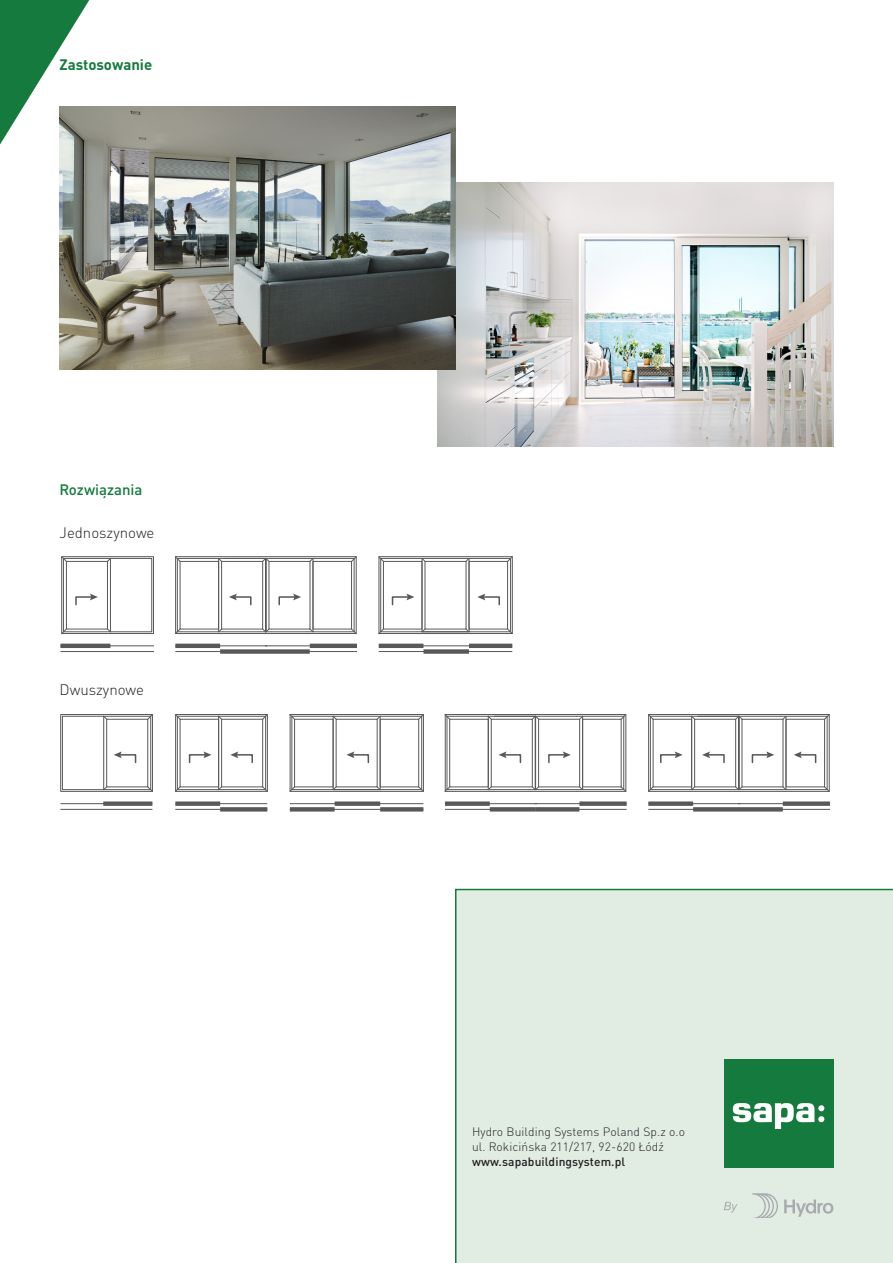
<style>
.page{position:relative;width:893px;height:1263px;background:#fff}
.page>*{position:absolute;margin:0;border:0;box-sizing:border-box;transform-origin:0 0}
.USP_Title{font:300 15px "DIN Pro";color:#231f20}
.Bodytext_title_Sapa{font:700 15px "DIN Pro";color:#157a3d}
.USP_Title-2{font:500 15px "DIN Pro";color:#157a3d}
.Paragraph_bodytext{font:300 12px "DIN Pro";letter-spacing:.01em;color:#231f20}
.Paragraph_bodytext-2{font:500 12px "DIN Pro";letter-spacing:.01em;color:#231f20}
</style>
<div class="page">
<div style="left:455px;top:889px;width:438px;height:374px;background:#e1ece3"></div>
<div style="left:724px;top:1059px;width:109px;height:108px;background:#157a3d"></div>
<svg style="left:733px;top:1103px;width:91px;height:26px"></svg>
<svg style="left:784px;top:1199px;width:49px;height:18px"></svg>
<svg style="left:752px;top:1193px;width:26px;height:25px"></svg>
<svg style="left:724px;top:1202px;width:13px;height:11px"></svg>
<hr style="left:421px;top:716px;width:1px;height:74px;background:#57585a">
<div style="left:336px;top:719px;width:42px;height:68px;border:1px solid #57585a"></div>
<hr style="left:333px;top:716px;width:89px;height:1px;background:#57585a">
<hr style="left:292px;top:789px;width:130px;height:1px;background:#57585a">
<svg style="left:376px;top:716px;width:5px;height:4px"></svg>
<svg style="left:376px;top:786px;width:5px;height:3px"></svg>
<div style="left:290px;top:714px;width:134px;height:78px;border:1px solid #57585a"></div>
<svg style="left:289px;top:714px;width:48px;height:78px"></svg>
<div style="left:380px;top:719px;width:39px;height:68px;border:1px solid #57585a"></div>
<svg style="left:417px;top:714px;width:7px;height:6px"></svg>
<svg style="left:417px;top:786px;width:7px;height:6px"></svg>
<hr style="left:219px;top:789px;width:47px;height:1px;background:#57585a">
<hr style="left:265px;top:716px;width:1px;height:74px;background:#57585a">
<div style="left:221px;top:719px;width:42px;height:68px;border:1px solid #57585a"></div>
<hr style="left:219px;top:716px;width:47px;height:1px;background:#57585a">
<svg style="left:261px;top:716px;width:5px;height:4px"></svg>
<svg style="left:261px;top:786px;width:5px;height:4px"></svg>
<div style="left:175px;top:714px;width:93px;height:78px;border:1px solid #57585a"></div>
<hr style="left:780px;top:789px;width:47px;height:1px;background:#57585a">
<div style="left:786px;top:719px;width:39px;height:68px;border:1px solid #57585a"></div>
<svg style="left:823px;top:714px;width:7px;height:6px"></svg>
<svg style="left:823px;top:786px;width:7px;height:6px"></svg>
<hr style="left:827px;top:716px;width:1px;height:74px;background:#57585a">
<hr style="left:780px;top:716px;width:47px;height:1px;background:#57585a">
<hr style="left:307px;top:631px;width:47px;height:1px;background:#57585a">
<div style="left:313px;top:561px;width:39px;height:68px;border:1px solid #57585a"></div>
<svg style="left:350px;top:556px;width:7px;height:7px"></svg>
<svg style="left:350px;top:628px;width:7px;height:6px"></svg>
<hr style="left:354px;top:558px;width:1px;height:74px;background:#57585a">
<hr style="left:307px;top:558px;width:47px;height:1px;background:#57585a">
<hr style="left:510px;top:558px;width:1px;height:74px;background:#57585a">
<hr style="left:422px;top:558px;width:89px;height:1px;background:#57585a">
<hr style="left:381px;top:631px;width:130px;height:1px;background:#57585a">
<svg style="left:465px;top:558px;width:5px;height:5px"></svg>
<svg style="left:465px;top:628px;width:5px;height:4px"></svg>
<div style="left:379px;top:556px;width:134px;height:78px;border:1px solid #57585a"></div>
<div style="left:469px;top:561px;width:39px;height:68px;border:1px solid #57585a"></div>
<svg style="left:506px;top:556px;width:7px;height:7px"></svg>
<svg style="left:506px;top:628px;width:7px;height:6px"></svg>
<hr style="left:63px;top:631px;width:47px;height:1px;background:#57585a">
<hr style="left:63px;top:558px;width:1px;height:74px;background:#57585a">
<div style="left:66px;top:561px;width:42px;height:68px;border:1px solid #57585a"></div>
<hr style="left:63px;top:558px;width:47px;height:1px;background:#57585a">
<svg style="left:64px;top:558px;width:4px;height:5px"></svg>
<svg style="left:64px;top:628px;width:4px;height:4px"></svg>
<svg style="left:106px;top:558px;width:46px;height:74px"></svg>
<div style="left:61px;top:556px;width:93px;height:78px;border:1px solid #57585a"></div>
<hr style="left:110px;top:558px;width:1px;height:74px;background:#57585a">
<hr style="left:290px;top:809px;width:133px;height:1px;background:#57585a">
<hr style="left:290px;top:803px;width:133px;height:1px;background:#57585a">
<div style="left:335px;top:801px;width:45px;height:5px;background:#57585a"></div>
<svg style="left:290px;top:807px;width:45px;height:4px"></svg>
<svg style="left:380px;top:807px;width:43px;height:4px"></svg>
<svg style="left:75px;top:594px;width:23px;height:12px"></svg>
<svg style="left:175px;top:714px;width:48px;height:78px"></svg>
<svg style="left:230px;top:751px;width:23px;height:13px"></svg>
<svg style="left:378px;top:556px;width:48px;height:78px"></svg>
<svg style="left:477px;top:594px;width:23px;height:12px"></svg>
<svg style="left:648px;top:714px;width:139px;height:78px"></svg>
<svg style="left:175px;top:556px;width:139px;height:78px"></svg>
<svg style="left:346px;top:751px;width:24px;height:13px"></svg>
<svg style="left:794px;top:751px;width:23px;height:13px"></svg>
<hr style="left:60px;top:645px;width:94px;height:1px;background:#57585a">
<hr style="left:60px;top:644px;width:50px;height:4px;background:#57585a">
<hr style="left:60px;top:651px;width:94px;height:1px;background:#57585a">
<hr style="left:104px;top:789px;width:47px;height:1px;background:#57585a">
<hr style="left:150px;top:716px;width:1px;height:74px;background:#57585a">
<div style="left:106px;top:719px;width:42px;height:68px;border:1px solid #57585a"></div>
<hr style="left:104px;top:716px;width:47px;height:1px;background:#57585a">
<svg style="left:147px;top:716px;width:4px;height:4px"></svg>
<svg style="left:147px;top:786px;width:4px;height:4px"></svg>
<svg style="left:62px;top:716px;width:46px;height:74px"></svg>
<div style="left:60px;top:714px;width:93px;height:78px;border:1px solid #57585a"></div>
<hr style="left:103px;top:716px;width:1px;height:74px;background:#57585a">
<svg style="left:114px;top:751px;width:23px;height:13px"></svg>
<hr style="left:60px;top:803px;width:92px;height:1px;background:#57585a">
<hr style="left:60px;top:809px;width:92px;height:1px;background:#57585a">
<div style="left:103px;top:801px;width:49px;height:5px;background:#57585a"></div>
<hr style="left:175px;top:803px;width:92px;height:1px;background:#57585a">
<hr style="left:175px;top:809px;width:92px;height:1px;background:#57585a">
<svg style="left:220px;top:807px;width:47px;height:4px"></svg>
<div style="left:175px;top:801px;width:45px;height:5px;background:#57585a"></div>
<hr style="left:648px;top:803px;width:92px;height:1px;background:#57585a">
<hr style="left:648px;top:809px;width:92px;height:1px;background:#57585a">
<svg style="left:693px;top:807px;width:46px;height:4px"></svg>
<div style="left:648px;top:801px;width:45px;height:5px;background:#57585a"></div>
<hr style="left:738px;top:803px;width:92px;height:1px;background:#57585a">
<hr style="left:738px;top:809px;width:92px;height:1px;background:#57585a">
<div style="left:783px;top:801px;width:47px;height:5px;background:#57585a"></div>
<svg style="left:739px;top:807px;width:44px;height:4px"></svg>
<hr style="left:175px;top:645px;width:92px;height:1px;background:#57585a">
<hr style="left:175px;top:651px;width:92px;height:1px;background:#57585a">
<div style="left:220px;top:649px;width:46px;height:5px;background:#57585a"></div>
<hr style="left:175px;top:644px;width:45px;height:4px;background:#57585a">
<hr style="left:265px;top:645px;width:92px;height:1px;background:#57585a">
<hr style="left:265px;top:651px;width:92px;height:1px;background:#57585a">
<hr style="left:310px;top:644px;width:47px;height:4px;background:#57585a">
<div style="left:266px;top:649px;width:44px;height:5px;background:#57585a"></div>
<hr style="left:577px;top:789px;width:47px;height:1px;background:#57585a">
<div style="left:582px;top:719px;width:40px;height:68px;border:1px solid #57585a"></div>
<svg style="left:620px;top:714px;width:7px;height:6px"></svg>
<svg style="left:620px;top:786px;width:7px;height:6px"></svg>
<hr style="left:623px;top:716px;width:1px;height:74px;background:#57585a">
<hr style="left:577px;top:716px;width:47px;height:1px;background:#57585a">
<svg style="left:444px;top:714px;width:140px;height:78px"></svg>
<hr style="left:445px;top:803px;width:92px;height:1px;background:#57585a">
<hr style="left:445px;top:809px;width:92px;height:1px;background:#57585a">
<svg style="left:490px;top:807px;width:45px;height:4px"></svg>
<div style="left:445px;top:801px;width:45px;height:5px;background:#57585a"></div>
<hr style="left:535px;top:803px;width:92px;height:1px;background:#57585a">
<hr style="left:535px;top:809px;width:92px;height:1px;background:#57585a">
<div style="left:579px;top:801px;width:48px;height:5px;background:#57585a"></div>
<svg style="left:535px;top:807px;width:44px;height:4px"></svg>
<hr style="left:379px;top:645px;width:133px;height:1px;background:#57585a">
<hr style="left:379px;top:651px;width:133px;height:1px;background:#57585a">
<div style="left:423px;top:649px;width:46px;height:5px;background:#57585a"></div>
<hr style="left:379px;top:644px;width:44px;height:4px;background:#57585a">
<hr style="left:469px;top:644px;width:43px;height:4px;background:#57585a">
<img style="left:438px;top:183px;width:395px;height:263px">
<img style="left:60px;top:106px;width:395px;height:264px">
<svg style="left:0;top:0;width:89px;height:144px"></svg>
<p class="Bodytext_title_Sapa" style="left:60px;top:52px;width:94px">Zastosowanie</p>
<p class="USP_Title-2" style="left:60px;top:478px;width:84px">Rozwiązania</p>
<p class="USP_Title" style="left:60px;top:521px;width:96px">Jednoszynowe</p>
<p class="USP_Title" style="left:60px;top:678px;width:86px">Dwuszynowe</p>
<p class="Paragraph_bodytext" style="left:472px;top:1123px;width:215px">Hydro Building Systems Poland Sp.z o.o</p>
<p class="Paragraph_bodytext" style="left:472px;top:1138px;width:193px">ul. Rokicińska 211/217, 92-620 Łódź</p>
<p class="Paragraph_bodytext-2" style="left:472px;top:1152px;width:155px">www.sapabuildingsystem.pl</p>
</div>
